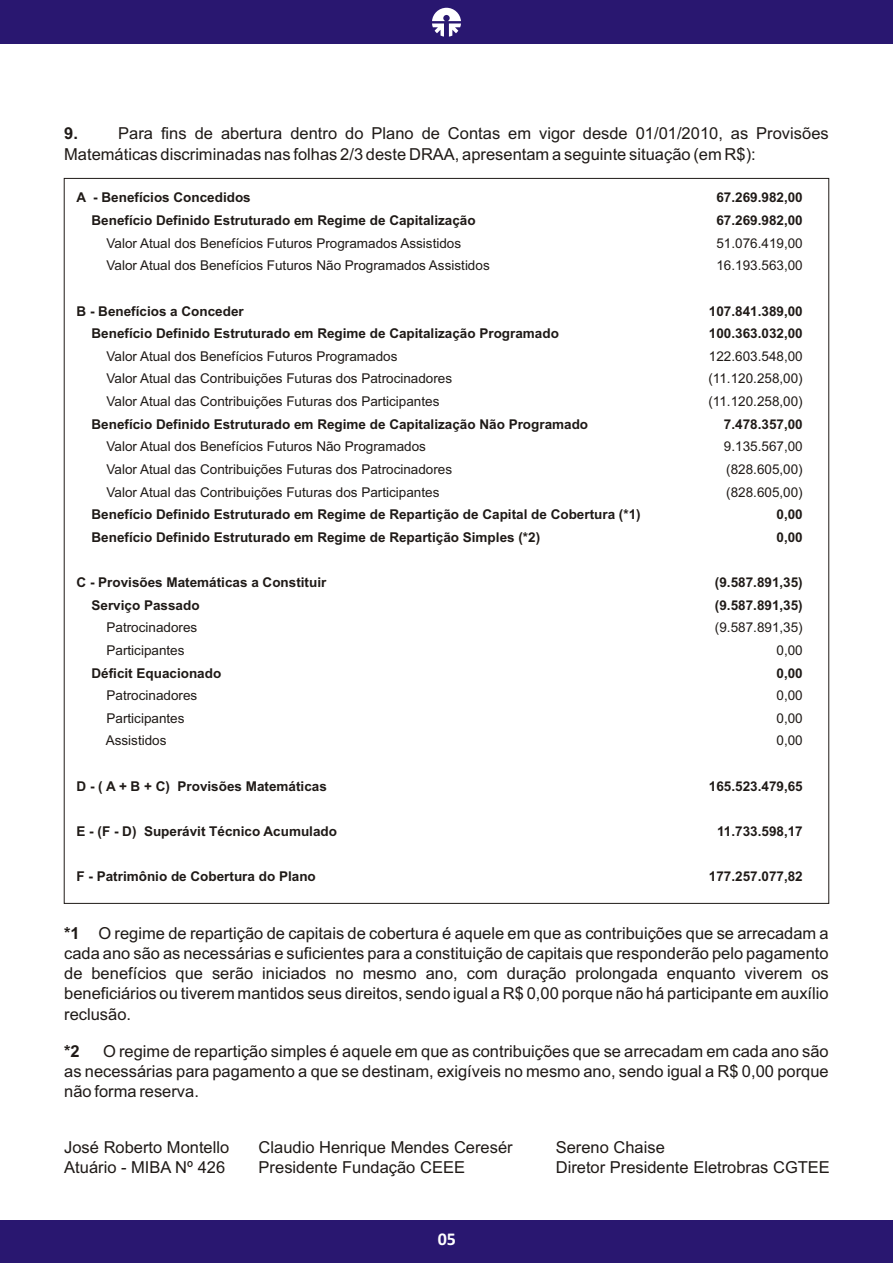
<style>
.page{position:relative;width:893px;height:1263px;background:#fff}
.page>*{position:absolute;margin:0;border:0;box-sizing:border-box;transform-origin:0 0}
.t1{font:700 18px "Calibri";color:#fff}
.t2{font:16.5px/20.2px "Arial";color:#1f1a17}
.t3{font:700 16.5px "Arial";color:#1f1a17}
.t4{font:700 13.5px/22.6px "Arial";color:#1f1a17}
.t5{font:13.5px/22.6px "Arial";color:#1f1a17}
.s1{font-weight:700}
</style>
<div class="page">
<div style="left:0;top:0;width:893px;height:43px;background:#291770"></div>
<div style="left:0;top:1220px;width:893px;height:43px;background:#291770"></div>
<svg style="left:432px;top:8px;width:29px;height:29px"></svg>
<p class="t2" style="left:64px;top:125px;width:766px;text-indent:54px">Para fins de abertura dentro do Plano de Contas em vigor desde 01/01/2010, as Provisões<br>Matemáticas discriminadas nas folhas 2/3 deste DRAA, apresentam a seguinte situação (em R$):</p>
<p class="t4" style="left:92px;top:188px;width:386px;text-indent:-15px">A - Benefícios Concedidos<br>Benefício Definido Estruturado em Regime de Capitalização</p>
<p class="t5" style="left:107px;top:233px;width:385px">Valor Atual dos Benefícios Futuros Programados Assistidos<br>Valor Atual dos Benefícios Futuros Não Programados Assistidos</p>
<p class="t4" style="left:92px;top:301px;width:469px;text-indent:-15px">B - Benefícios a Conceder<br>Benefício Definido Estruturado em Regime de Capitalização Programado</p>
<p class="t5" style="left:107px;top:346px;width:347px">Valor Atual dos Benefícios Futuros Programados<br>Valor Atual das Contribuições Futuras dos Patrocinadores<br>Valor Atual das Contribuições Futuras dos Participantes</p>
<p class="t4" style="left:92px;top:414px;width:498px">Benefício Definido Estruturado em Regime de Capitalização Não Programado</p>
<p class="t5" style="left:107px;top:436px;width:347px">Valor Atual dos Benefícios Futuros Não Programados<br>Valor Atual das Contribuições Futuras dos Patrocinadores<br>Valor Atual das Contribuições Futuras dos Participantes</p>
<p class="t4" style="left:92px;top:504px;width:551px">Benefício Definido Estruturado em Regime de Repartição de Capital de Cobertura (*1)<br>Benefício Definido Estruturado em Regime de Repartição Simples (*2)</p>
<p class="t4" style="left:92px;top:572px;width:236px;text-indent:-15px">C - Provisões Matemáticas a Constituir<br>Serviço Passado</p>
<p class="t5" style="left:107px;top:617px;width:92px">Patrocinadores<br>Participantes</p>
<p class="t4" style="left:92px;top:663px;width:131px">Déficit Equacionado</p>
<p class="t5" style="left:106px;top:685px;width:93px">Patrocinadores<br>Participantes<br>Assistidos</p>
<p class="t4" style="left:77px;top:776px;width:252px">D - ( A + B + C) Provisões Matemáticas</p>
<p class="t4" style="left:77px;top:821px;width:262px">E - (F - D) Superávit Técnico Acumulado</p>
<p class="t4" style="left:77px;top:866px;width:241px">F - Patrimônio de Cobertura do Plano</p>
<p class="t3" style="left:64px;top:127px;width:15px">9.</p>
<p class="t4" style="left:716px;top:188px;width:88px">67.269.982,00<br>67.269.982,00</p>
<p class="t5" style="left:716px;top:233px;width:88px">51.076.419,00<br>16.193.563,00</p>
<p class="t4" style="left:709px;top:301px;width:95px">107.841.389,00<br>100.363.032,00</p>
<p class="t5" style="left:708px;top:346px;width:96px;text-align:justify">122.603.548,00 (11.120.258,00) (11.120.258,00)</p>
<p class="t4" style="left:724px;top:414px;width:80px">7.478.357,00</p>
<p class="t5" style="left:724px;top:436px;width:80px;text-align:justify">9.135.567,00 (828.605,00) (828.605,00)</p>
<p class="t4" style="left:776px;top:504px;width:28px">0,00<br>0,00</p>
<p class="t4" style="left:715px;top:572px;width:89px">(9.587.891,35) (9.587.891,35)</p>
<p class="t5" style="left:715px;top:617px;width:89px;text-align:right">(9.587.891,35)<br>0,00</p>
<p class="t4" style="left:776px;top:663px;width:28px">0,00</p>
<p class="t5" style="left:776px;top:685px;width:28px;text-align:justify">0,00<br>0,00<br>0,00</p>
<p class="t4" style="left:709px;top:776px;width:95px">165.523.479,65</p>
<p class="t4" style="left:717px;top:821px;width:87px">11.733.598,17</p>
<p class="t4" style="left:709px;top:866px;width:95px">177.257.077,82</p>
<p class="t2" style="left:64px;top:924px;width:766px;text-align:justify"><span class="s1">*1</span> O regime de repartição de capitais de cobertura é aquele em que as contribuições que se arrecadam a cada ano são as necessárias e suficientes para a constituição de capitais que responderão pelo pagamento de benefícios que serão iniciados no mesmo ano, com duração prolongada enquanto viverem os beneficiários ou tiverem mantidos seus direitos, sendo igual a R$ 0,00 porque não há participante em auxílio reclusão.</p>
<p class="t3" style="left:64px;top:1044px;width:17px">*2</p>
<p class="t2" style="left:64px;top:1042px;width:766px;text-align:justify;text-indent:39px">O regime de repartição simples é aquele em que as contribuições que se arrecadam em cada ano são as necessárias para pagamento a que se destinam, exigíveis no mesmo ano, sendo igual a R$ 0,00 porque não forma reserva.</p>
<p class="t2" style="left:64px;top:1139px;width:167px">José Roberto Montello<br>Atuário - MIBA Nº 426</p>
<p class="t2" style="left:259px;top:1139px;width:256px">Claudio Henrique Mendes Ceresér<br>Presidente Fundação CEEE</p>
<p class="t2" style="left:556px;top:1138px;width:276px">Sereno Chaise<br>Diretor Presidente Eletrobras CGTEE</p>
<p class="t1" style="left:438px;top:1231px;width:20px">05</p>
</div>
